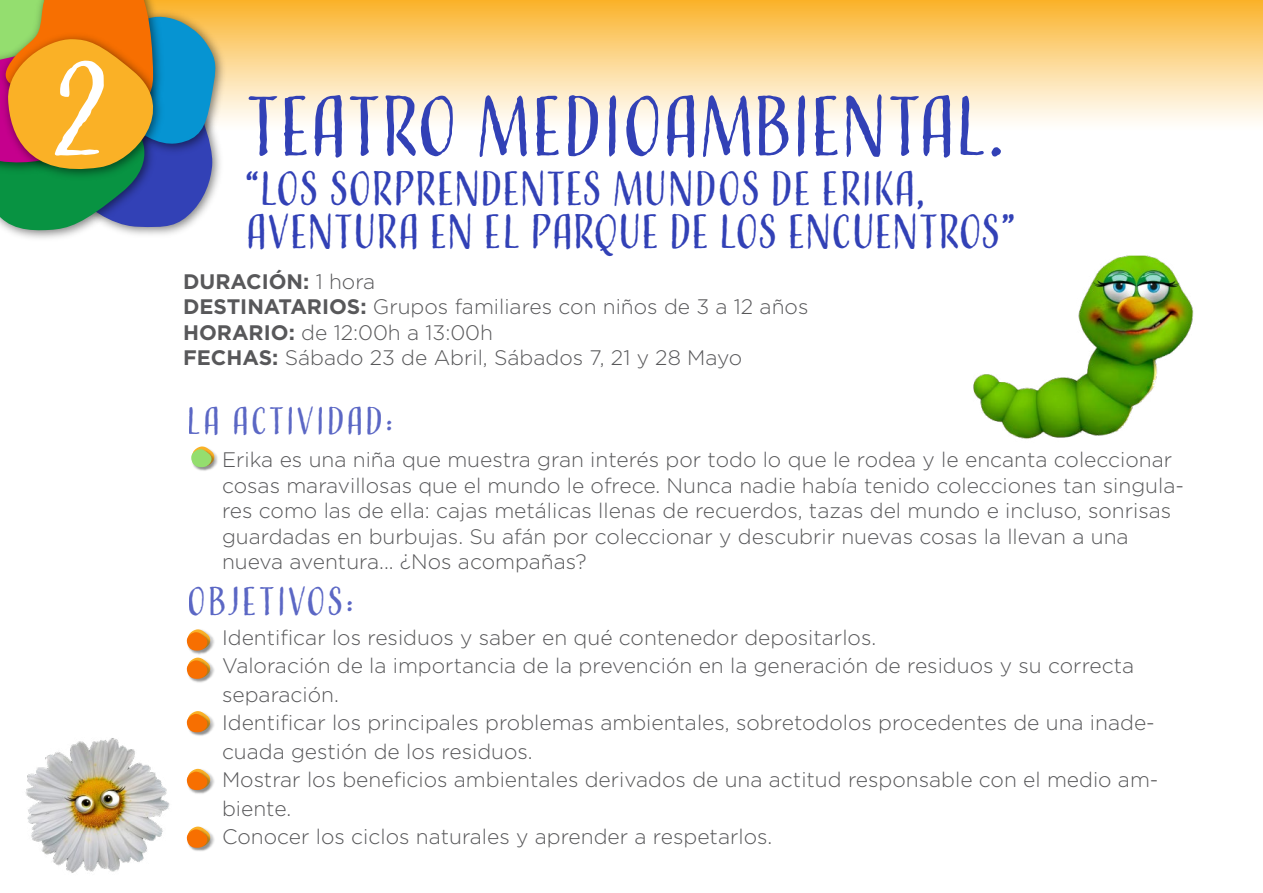
<style>
.page{position:relative;width:1263px;height:893px;background:#fff}
.page>*{position:absolute;margin:0;border:0;box-sizing:border-box;transform-origin:0 0}
.t1{font:78.9px "Adorn Condensed Sans";letter-spacing:-.025em;color:#3241b6}
.t2{font:45px/43.5px "Adorn Condensed Sans";letter-spacing:-.02em;color:#3241b6}
.t3{font:37.5px "Adorn Condensed Sans";letter-spacing:.025em;color:#3241b6}
.t4{font:36px "Adorn Condensed Sans";letter-spacing:.03em;color:#3241b6}
.t5{font:300 21px/25.5px "Gotham";color:#58585a}
.s1{font-size:124.8px;color:#fff}
.s2{font-weight:700}
</style>
<div class="page">
<svg style="left:218px;top:0;width:1045px;height:122px;background:#fcd792"></svg>
<img style="left:218px;top:6px;width:13px;height:153px">
<svg style="left:0;top:0;width:218px;height:231px;background:#908e5e"></svg>
<img style="left:216px;top:455px;width:2px;height:10px">
<img style="left:195px;top:453px;width:21px;height:18px">
<svg style="left:191px;top:446px;width:24px;height:22px"></svg>
<img style="left:212px;top:637px;width:2px;height:11px">
<img style="left:186px;top:636px;width:26px;height:19px">
<svg style="left:187px;top:629px;width:24px;height:23px"></svg>
<img style="left:196px;top:657px;width:18px;height:19px">
<img style="left:186px;top:660px;width:26px;height:23px">
<svg style="left:187px;top:658px;width:24px;height:22px"></svg>
<img style="left:212px;top:719px;width:2px;height:11px">
<img style="left:186px;top:718px;width:26px;height:18px">
<svg style="left:187px;top:711px;width:24px;height:23px"></svg>
<img style="left:197px;top:768px;width:17px;height:19px">
<img style="left:186px;top:771px;width:26px;height:23px">
<svg style="left:187px;top:769px;width:24px;height:22px"></svg>
<img style="left:196px;top:826px;width:18px;height:19px">
<img style="left:186px;top:828px;width:26px;height:23px">
<svg style="left:187px;top:827px;width:24px;height:22px"></svg>
<img style="left:25px;top:738px;width:145px;height:135px">
<img style="left:973px;top:255px;width:221px;height:184px">
<h1 class="t1" style="left:50px;top:77px;width:956px"><span class="s1">2</span> TEATRO MEDIOAMBIENTAL.</h1>
<h2 class="t2" style="left:245px;top:169px;width:772px">“LOS SORPRENDENTES MUNDOS DE ERIKA,<br>AVENTURA EN EL PARQUE DE LOS ENCUENTROS”</h2>
<p class="t5" style="left:183px;top:268px;width:627px"><span class="s2">DURACIÓN:</span> 1 hora<br><span class="s2">DESTINATARIOS:</span> Grupos familiares con niños de 3 a 12 años <span class="s2">HORARIO:</span> de 12:00h a 13:00h<br><span class="s2">FECHAS:</span> Sábado 23 de Abril, Sábados 7, 21 y 28 Mayo</p>
<h3 class="t4" style="left:187px;top:399px;width:208px">LA ACTIVIDAD:</h3>
<p class="t5" style="left:222px;top:446px;width:963px">Erika es una niña que muestra gran interés por todo lo que le rodea y le encanta coleccionar cosas maravillosas que el mundo le ofrece. Nunca nadie había tenido colecciones tan singula&shy;res como las de ella: cajas metálicas llenas de recuerdos, tazas del mundo e incluso, sonrisas guardadas en burbujas. Su afán por coleccionar y descubrir nuevas cosas la llevan a una nueva aventura... ¿Nos acompañas?</p>
<h3 class="t3" style="left:187px;top:577px;width:169px">OBJETIVOS:</h3>
<p class="t5" style="left:222px;top:622px;width:938px;line-height:28.5px">Identificar los residuos y saber en qué contenedor depositarlos.<br>Valoración de la importancia de la prevención en la generación de residuos y su correcta separación.<br>Identificar los principales problemas ambientales, sobretodolos procedentes de una inade&shy;cuada gestión de los residuos.<br>Mostrar los beneficios ambientales derivados de una actitud responsable con el medio am&shy;biente.<br>Conocer los ciclos naturales y aprender a respetarlos.</p>
</div>
